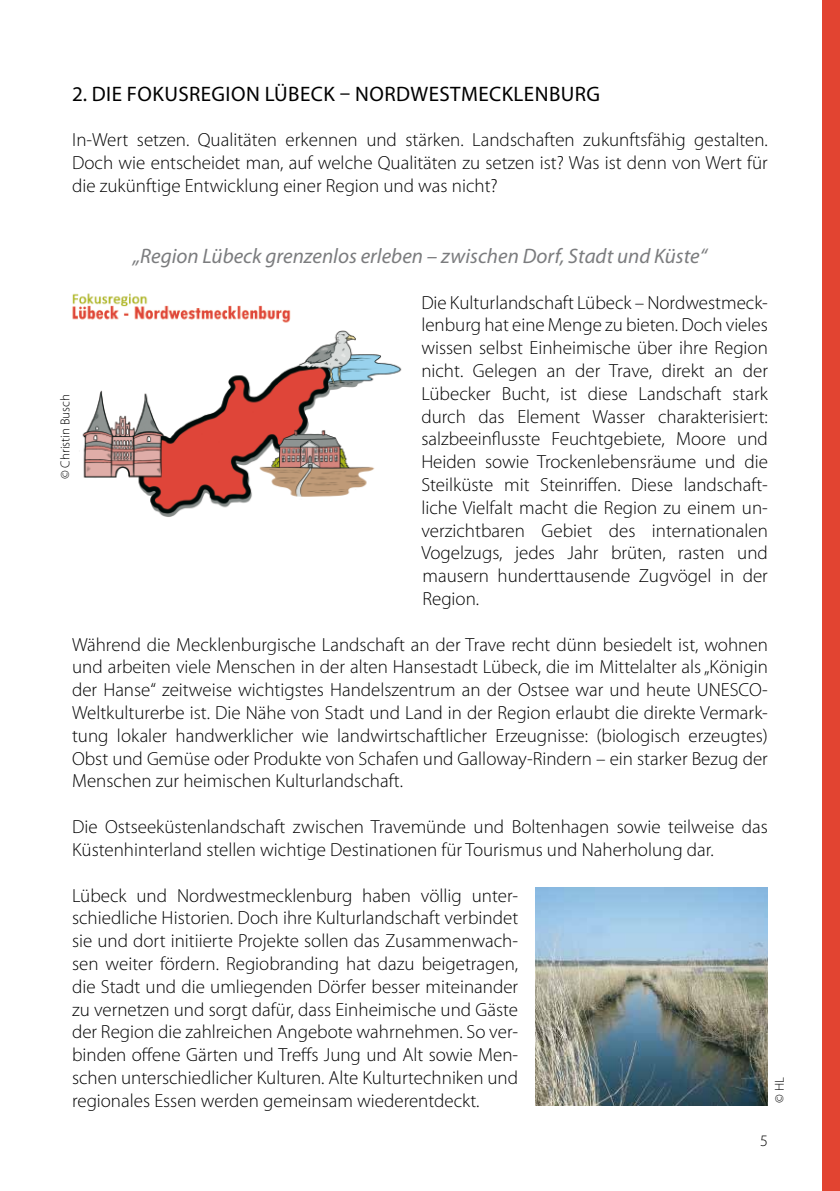
<style>
.page{position:relative;width:840px;height:1191px;background:#fff}
.page>*{position:absolute;margin:0;border:0;box-sizing:border-box;transform-origin:0 0}
.t1{font:italic 21px "Myriad Pro";color:#7b7c7e}
.t2{font:21px "Myriad Pro";letter-spacing:.02em;color:#000}
.t3{font:300 19px/22.8px "Myriad Pro";color:#000;text-align:justify}
.t4{font:300 16px "Myriad Pro";color:#000}
.t5{font:300 13px "Myriad Pro";color:#000}
</style>
<div class="page">
<div style="left:822px;top:0;width:17px;height:1191px;background:#e24431"></div>
<img style="left:72px;top:293px;width:330px;height:224px">
<img style="left:535px;top:887px;width:232px;height:218px">
<p class="t2" style="left:72px;top:81px;width:529px">2. DIE FOKUSREGION LÜBECK – NORDWESTMECKLENBURG</p>
<p class="t3" style="left:72px;top:128px;width:697px">In-Wert setzen. Qualitäten erkennen und stärken. Landschaften zukunftsfähig gestalten.<br>Doch wie entscheidet man, auf welche Qualitäten zu setzen ist? Was ist denn von Wert für die zukünftige Entwicklung einer Region und was nicht?</p>
<p class="t1" style="left:133px;top:243px;width:575px">„Region Lübeck grenzenlos erleben – zwischen Dorf, Stadt und Küste“</p>
<p class="t3" style="left:421px;top:290px;width:348px">Die Kulturlandschaft Lübeck – Nordwestmeck&shy;lenburg hat eine Menge zu bieten. Doch vieles wissen selbst Einheimische über ihre Region nicht. Gelegen an der Trave, direkt an der Lübecker Bucht, ist diese Landschaft stark durch das Element Wasser charakterisiert: salzbeeinflusste Feuchtgebiete, Moore und Heiden sowie Trockenlebensräume und die Steilküste mit Steinriffen. Diese landschaft&shy;liche Vielfalt macht die Region zu einem un&shy;verzichtbaren Gebiet des internationalen Vogelzugs, jedes Jahr brüten, rasten und mausern hunderttausende Zugvögel in der Region.</p>
<p class="t3" style="left:72px;top:632px;width:697px">Während die Mecklenburgische Landschaft an der Trave recht dünn besiedelt ist, wohnen und arbeiten viele Menschen in der alten Hansestadt Lübeck, die im Mittelalter als „Königin der Hanse“ zeitweise wichtigstes Handelszentrum an der Ostsee war und heute UNESCO-Weltkulturerbe ist. Die Nähe von Stadt und Land in der Region erlaubt die direkte Vermark&shy;tung lokaler handwerklicher wie landwirtschaftlicher Erzeugnisse: (biologisch erzeugtes)<br>Obst und Gemüse oder Produkte von Schafen und Galloway-Rindern – ein starker Bezug der Menschen zur heimischen Kulturlandschaft.</p>
<p class="t3" style="left:72px;top:815px;width:697px">Die Ostseeküstenlandschaft zwischen Travemünde und Boltenhagen sowie teilweise das<br>Küstenhinterland stellen wichtige Destinationen für Tourismus und Naherholung dar.</p>
<p class="t3" style="left:72px;top:883px;width:447px">Lübeck und Nordwestmecklenburg haben völlig unter&shy;schiedliche Historien. Doch ihre Kulturlandschaft verbindet sie und dort initiierte Projekte sollen das Zusammenwach&shy;sen weiter fördern. Regiobranding hat dazu beigetragen, die Stadt und die umliegenden Dörfer besser miteinander zu vernetzen und sorgt dafür, dass Einheimische und Gäste der Region die zahlreichen Angebote wahrnehmen. So ver&shy;binden offene Gärten und Treffs Jung und Alt sowie Men&shy;schen unterschiedlicher Kulturen. Alte Kulturtechniken und regionales Essen werden gemeinsam wiederentdeckt.</p>
<p class="t5" style="left:57px;top:479px;width:87px;rotate:-90deg">© Christin Busch</p>
<p class="t5" style="left:771px;top:1102px;width:27px;rotate:-90deg">© HL</p>
<p class="t4" style="left:759px;top:1131px;width:9px">5</p>
</div>
